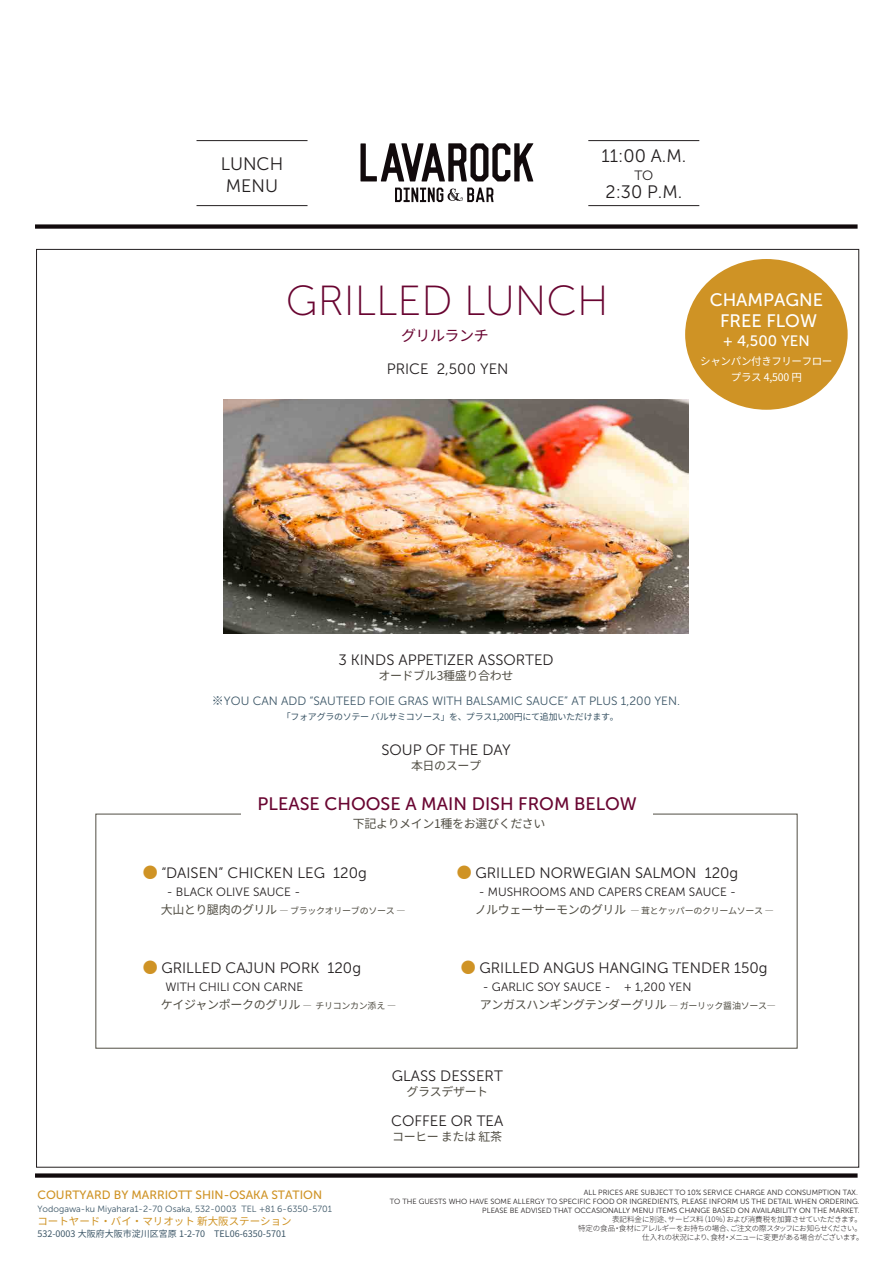
<style>
.page{position:relative;width:893px;height:1263px;background:#fff}
.page>*{position:absolute;margin:0;border:0;box-sizing:border-box;transform-origin:0 0}
.t1{font:42px "Museo Sans 100";color:#690531}
.t2{font:18px "Museo Sans 500";color:#690531}
.t3{font:18px/22.4px "Museo Sans 300";color:#231f20}
.t4{font:18px/21px "Museo Sans 500";color:#fff;text-align:center}
.t5{font:15px "Museo Sans 300";color:#231f20}
.t6{font:15px "Museo Sans 500";color:#fff}
.t7{font:15px "Noto Sans CJ Kjp";letter-spacing:-.035em;color:#690531}
.t8{font:13.5px "Museo Sans 300";color:#231f20}
.t9{font:12px "Noto Sans CJ Kjp";letter-spacing:-.03em;color:#514e44}
.t10{font:12px "Museo Sans 300";color:#231f20}
.t11{font:12px "Museo Sans 300";color:#3b5566}
.t12{font:12px "Museo Sans 500";color:#cf9325}
.t13{font:10.5px "Noto Sans CJ Kjp";color:#cf9325}
.t14{font:10.5px/16.5px "Noto Sans CJ Kjp";letter-spacing:-.035em;color:#fff;text-align:center}
.t15{font:9px "Museo Sans 300";color:#3b5566}
.t16{font:9px "Noto Sans CJ Kjp";letter-spacing:-.035em;color:#514e44}
.t17{font:9px "Noto Sans CJ Kjp";color:#3b5566}
.t18{font:9px "Noto Sans CJ Kjp";letter-spacing:-.02em;color:#3b5566}
.t19{font:7.5px/9px "Museo Sans 300";color:#231f20;text-align:right}
.t20{font:300 7.5px/9px "Noto Sans CJ Kjp";letter-spacing:-.035em;color:#231f20;text-align:right}
.s1{font-family:"Koz Go Pr 6 N"}
.s2{font-family:"Koz Go Pr 6 N";color:#cf9325}
.s3{font-size:12px}
.s4{font-size:9px}
</style>
<div class="page">
<svg style="left:360px;top:143px;width:173px;height:38px"></svg>
<svg style="left:395px;top:188px;width:99px;height:14px"></svg>
<div style="left:35px;top:224px;width:823px;height:5px;background:#110a0c"></div>
<div style="left:35px;top:1173px;width:823px;height:5px;background:#110a0c"></div>
<hr style="left:197px;top:140px;width:111px;height:1px;background:#231f20">
<hr style="left:197px;top:205px;width:111px;height:1px;background:#231f20">
<hr style="left:588px;top:140px;width:111px;height:1px;background:#231f20">
<hr style="left:588px;top:205px;width:111px;height:1px;background:#231f20">
<img style="left:224px;top:400px;width:465px;height:233px">
<div style="left:685px;top:259px;width:163px;height:151px;background:#cf9325;border-radius:50%"></div>
<h2 class="t3" style="left:221px;top:152px;width:64px">LUNCH<br>MENU</h2>
<h2 class="t3" style="left:601px;top:145px;width:86px">11:00 A.M.</h2>
<h3 class="t8" style="left:634px;top:168px;width:21px">TO</h3>
<h2 class="t3" style="left:605px;top:181px;width:78px">2:30 P.M.</h2>
<h1 class="t1" style="left:286px;top:279px;width:324px">GRILLED LUNCH</h1>
<h3 class="t7" style="left:401px;top:327px;width:89px">グリルランチ</h3>
<h3 class="t5" style="left:387px;top:361px;width:123px">PRICE 2,500 YEN</h3>
<h2 class="t4" style="left:710px;top:289px;width:115px">CHAMPAGNE<br>FREE FLOW</h2>
<h3 class="t6" style="left:723px;top:332px;width:88px">+ 4,500 YEN</h3>
<h3 class="t14" style="left:700px;top:353px;width:134px">シャンパン付きフリーフロープラス 4,500 円</h3>
<h3 class="t5" style="left:338px;top:652px;width:217px">3 KINDS APPETIZER ASSORTED</h3>
<h3 class="t9" style="left:379px;top:669px;width:136px">オードブル3種盛り合わせ</h3>
<h3 class="t11" style="left:212px;top:695px;width:470px"><span class="s1">※</span>YOU CAN ADD “SAUTEED FOIE GRAS WITH BALSAMIC SAUCE” AT PLUS 1,200 YEN.</h3>
<p class="t18" style="left:282px;top:712px;width:339px">「フォアグラのソテー バルサミコソース」を、プラス1,200円にて追加いただけます。</p>
<h3 class="t5" style="left:381px;top:742px;width:131px">SOUP OF THE DAY</h3>
<h3 class="t9" style="left:411px;top:759px;width:72px">本日のスープ</h3>
<h2 class="t2" style="left:258px;top:794px;width:381px">PLEASE CHOOSE A MAIN DISH FROM BELOW</h2>
<h3 class="t9" style="left:353px;top:817px;width:194px">下記よりメイン1種をお選びください</h3>
<h3 class="t5" style="left:143px;top:865px;width:225px"><span class="s2">●</span> “DAISEN” CHICKEN LEG 120g</h3>
<h3 class="t10" style="left:167px;top:885px;width:135px">- BLACK OLIVE SAUCE -</h3>
<p class="t16" style="left:161px;top:906px;width:246px"><span class="s3">大山とり腿肉のグリル</span> ― ブラックオリーブのソース ―</p>
<h3 class="t5" style="left:143px;top:959px;width:220px"><span class="s2">●</span> GRILLED CAJUN PORK 120g</h3>
<h3 class="t10" style="left:165px;top:980px;width:139px">WITH CHILI CON CARNE</h3>
<h3 class="t9" style="left:161px;top:998px;width:237px">ケイジャンポークのグリル <span class="s4">― チリコンカン添え ―</span></h3>
<h3 class="t5" style="left:457px;top:865px;width:283px"><span class="s2">●</span> GRILLED NORWEGIAN SALMON 120g</h3>
<h3 class="t10" style="left:479px;top:885px;width:259px">- MUSHROOMS AND CAPERS CREAM SAUCE -</h3>
<p class="t16" style="left:475px;top:906px;width:301px"><span class="s3">ノルウェーサーモンのグリル</span> ― 茸とケッパーのクリームソース ―</p>
<h3 class="t5" style="left:461px;top:959px;width:308px"><span class="s2">●</span> GRILLED ANGUS HANGING TENDER 150g</h3>
<h3 class="t10" style="left:483px;top:980px;width:210px">- GARLIC SOY SAUCE - + 1,200 YEN</h3>
<h3 class="t9" style="left:480px;top:998px;width:297px">アンガスハンギングテンダーグリル <span class="s4">― ガーリック醤油ソース―</span></h3>
<h3 class="t12" style="left:37px;top:1188px;width:286px">COURTYARD BY MARRIOTT SHIN-OSAKA STATION</h3>
<p class="t15" style="left:37px;top:1203px;width:296px">Yodogawa-ku Miyahara1-2-70 Osaka, 532-0003 TEL +81 6-6350-5701</p>
<h3 class="t13" style="left:37px;top:1215px;width:256px">コートヤード・バイ・マリオット 新大阪ステーション</h3>
<p class="t17" style="left:37px;top:1229px;width:250px">532-0003 大阪府大阪市淀川区宮原 1-2-70　TEL06-6350-5701</p>
<h3 class="t5" style="left:392px;top:1068px;width:113px">GLASS DESSERT</h3>
<h3 class="t9" style="left:406px;top:1085px;width:83px">グラスデザート</h3>
<h3 class="t5" style="left:391px;top:1113px;width:114px">COFFEE OR TEA</h3>
<h3 class="t9" style="left:392px;top:1130px;width:112px">コーヒー または 紅茶</h3>
<p class="t19" style="left:390px;top:1188px;width:471px">ALL PRICES ARE SUBJECT TO 10% SERVICE CHARGE AND CONSUMPTION TAX.<br>TO THE GUESTS WHO HAVE SOME ALLERGY TO SPECIFIC FOOD OR INGREDIENTS, PLEASE INFORM US THE DETAIL WHEN ORDERING.<br>PLEASE BE ADVISED THAT OCCASIONALLY MENU ITEMS CHANGE BASED ON AVAILABILITY ON THE MARKET.</p>
<p class="t20" style="left:578px;top:1215px;width:287px">表記料金に別途、サービス料（10％）および消費税を加算させていただきます。<br>特定の食品・食材にアレルギーをお持ちの場合、ご注文の際スタッフにお知らせください。仕入れの状況により、食材・メニューに変更がある場合がございます。</p>
</div>
